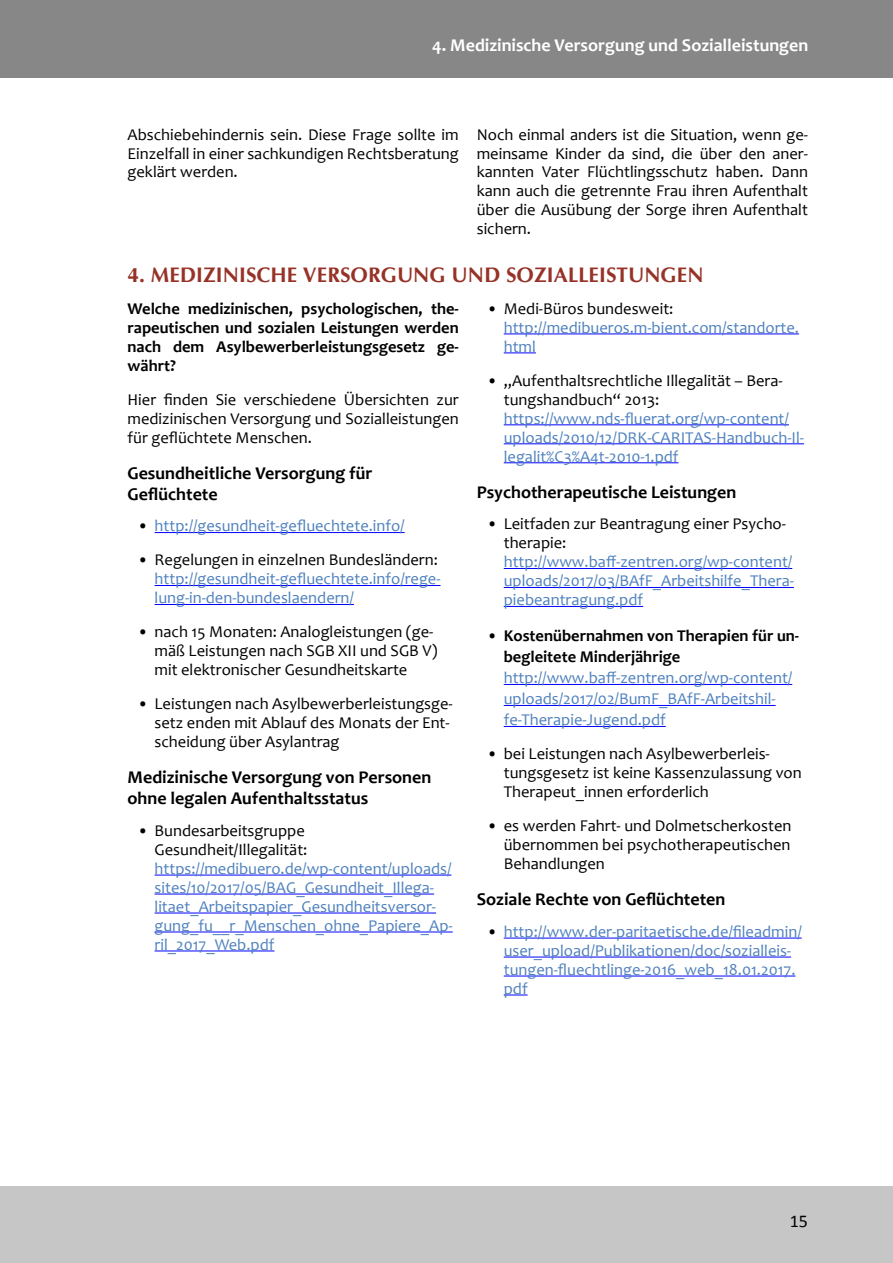
<style>
.page{position:relative;width:893px;height:1263px;background:#fff}
.page>*{position:absolute;margin:0;border:0;box-sizing:border-box;transform-origin:0 0}
.Heading_1{font:700 21px "CG Omega";color:#973227}
.Heading_2{font:700 18px/21px "Candara";color:#000}
.t1{font:700 18px "Candara";color:#fff}
.t2{font:18px "Calibri";color:#000}
.t3{font:16.5px/18.9px "Candara";color:#4f81bd}
.t4{font:16.5px/18.9px "Candara";color:#000;text-align:justify}
.t5{font:700 16.5px/19px "Candara";color:#000;text-align:justify}
.s1{color:#000}
.s2{font-weight:700;color:#000}
</style>
<div class="page">
<div style="left:0;top:1186px;width:893px;height:77px;background:#c6c6c6"></div>
<div style="left:0;top:0;width:893px;height:78px;background:#878787"></div>
<hr style="left:155px;top:532px;width:250px;height:1px;background:#00f">
<hr style="left:155px;top:585px;width:285px;height:1px;background:#00f">
<hr style="left:155px;top:604px;width:199px;height:1px;background:#00f">
<hr style="left:155px;top:875px;width:296px;height:1px;background:#00f">
<hr style="left:155px;top:894px;width:279px;height:1px;background:#00f">
<hr style="left:155px;top:913px;width:281px;height:1px;background:#00f">
<hr style="left:155px;top:932px;width:298px;height:1px;background:#00f">
<hr style="left:155px;top:951px;width:119px;height:1px;background:#00f">
<hr style="left:504px;top:334px;width:295px;height:1px;background:#00f">
<hr style="left:504px;top:353px;width:32px;height:1px;background:#00f">
<hr style="left:504px;top:425px;width:285px;height:1px;background:#00f">
<hr style="left:504px;top:444px;width:300px;height:1px;background:#00f">
<hr style="left:504px;top:462px;width:174px;height:1px;background:#00f">
<hr style="left:504px;top:568px;width:288px;height:1px;background:#00f">
<hr style="left:504px;top:587px;width:290px;height:1px;background:#00f">
<hr style="left:504px;top:606px;width:139px;height:1px;background:#00f">
<hr style="left:504px;top:684px;width:288px;height:1px;background:#00f">
<hr style="left:504px;top:705px;width:272px;height:1px;background:#00f">
<hr style="left:504px;top:726px;width:162px;height:1px;background:#00f">
<hr style="left:504px;top:938px;width:298px;height:1px;background:#00f">
<hr style="left:504px;top:957px;width:287px;height:1px;background:#00f">
<hr style="left:504px;top:976px;width:291px;height:1px;background:#00f">
<svg style="left:504px;top:995px;width:24px;height:1px"></svg>
<p class="t1" style="left:432px;top:34px;width:378px">4. Medizinische Versorgung und Sozialleistungen</p>
<p class="t4" style="left:128px;top:125px;width:333px">Abschiebehindernis sein. Diese Frage sollte im Einzelfall in einer sachkundigen Rechtsberatung geklärt werden.</p>
<p class="t4" style="left:477px;top:125px;width:333px">Noch einmal anders ist die Situation, wenn ge&shy;meinsame Kinder da sind, die über den aner&shy;kannten Vater Flüchtlingsschutz haben. Dann kann auch die getrennte Frau ihren Aufenthalt über die Ausübung der Sorge ihren Aufenthalt sichern.</p>
<h1 class="Heading_1" style="left:128px;top:263px;width:578px">4. MEDIZINISCHE VERSORGUNG UND SOZIALLEISTUNGEN</h1>
<p class="t5" style="left:128px;top:299px;width:333px">Welche medizinischen, psychologischen, the&shy;rapeutischen und sozialen Leistungen werden nach dem Asylbewerberleistungsgesetz ge&shy;währt?</p>
<p class="t4" style="left:128px;top:390px;width:333px">Hier finden Sie verschiedene Übersichten zur medizinischen Versorgung und Sozialleistungen für geflüchtete Menschen.</p>
<h2 class="Heading_2" style="left:128px;top:462px;width:246px">Gesundheitliche Versorgung für<br>Geflüchtete</h2>
<p class="t3" style="left:138px;top:516px;width:269px"><span class="s1">•</span> http://gesundheit-gefluechtete.info/</p>
<p class="t3" style="left:155px;top:550px;width:287px;text-indent:-17px"><span class="s1">• Regelungen in einzelnen Bundesländern: </span>http://gesundheit-gefluechtete.info/rege&shy;lung-in-den-bundeslaendern/</p>
<p class="t4" style="left:155px;top:622px;width:284px;text-align:left;text-indent:-17px">• nach 15 Monaten: Analogleistungen (ge&shy;mäß Leistungen nach SGB XII und SGB V) mit elektronischer Gesundheitskarte</p>
<p class="t4" style="left:155px;top:694px;width:300px;text-align:left;text-indent:-17px">• Leistungen nach Asylbewerberleistungsge&shy;setz enden mit Ablauf des Monats der Ent&shy;scheidung über Asylantrag</p>
<h2 class="Heading_2" style="left:128px;top:767px;width:305px">Medizinische Versorgung von Personen ohne legalen Aufenthaltsstatus</h2>
<p class="t3" style="left:155px;top:821px;width:300px;text-indent:-17px"><span class="s1">• Bundesarbeitsgruppe Gesundheit/Illegalität: </span>https://medibuero.de/wp-content/uploads/ sites/10/2017/05/BAG_Gesundheit_Illega&shy;litaet_Arbeitspapier_Gesundheitsversor&shy;gung_fu__r_Menschen_ohne_Papiere_Ap&shy;ril_2017_Web.pdf</p>
<p class="t3" style="left:504px;top:299px;width:297px;text-indent:-17px"><span class="s1">• Medi-Büros bundesweit: </span>http://medibueros.m-bient.com/standorte. html</p>
<p class="t3" style="left:504px;top:371px;width:302px;text-indent:-17px"><span class="s1">• „Aufenthaltsrechtliche Illegalität – Bera&shy;tungshandbuch“ 2013: </span>https://www.nds-fluerat.org/wp-content/ uploads/2010/12/DRK-CARITAS-Handbuch-Il&shy;legalit%C3%A4t-2010-1.pdf</p>
<h2 class="Heading_2" style="left:477px;top:481px;width:261px">Psychotherapeutische Leistungen</h2>
<p class="t3" style="left:504px;top:514px;width:292px;text-indent:-17px"><span class="s1">• Leitfaden zur Beantragung einer Psycho&shy;therapie: </span>http://www.baff-zentren.org/wp-content/ uploads/2017/03/BAfF_Arbeitshilfe_Thera&shy;piebeantragung.pdf</p>
<p class="t3" style="left:504px;top:625px;width:297px;line-height:21px;text-indent:-17px"><span class="s2">• Kostenübernahmen von Therapien für un&shy;begleitete Minderjährige </span>http://www.baff-zentren.org/wp-content/ uploads/2017/02/BumF_BAfF-Arbeitshil&shy;fe-Therapie-Jugend.pdf</p>
<p class="t4" style="left:504px;top:744px;width:299px;text-align:left;text-indent:-17px">• bei Leistungen nach Asylbewerberleis&shy;tungsgesetz ist keine Kassenzulassung von<br>Therapeut_innen erforderlich</p>
<p class="t4" style="left:504px;top:816px;width:289px;text-indent:-17px">• es werden Fahrt- und Dolmetscherkosten übernommen bei psychotherapeutischen Behandlungen</p>
<h2 class="Heading_2" style="left:477px;top:889px;width:250px">Soziale Rechte von Geflüchteten</h2>
<p class="t3" style="left:504px;top:922px;width:299px;text-indent:-17px"><span class="s1">•</span> http://www.der-paritaetische.de/fileadmin/ user_upload/Publikationen/doc/sozialleis&shy;tungen-fluechtlinge-2016_web_18.01.2017. pdf</p>
<p class="t2" style="left:790px;top:1208px;width:20px">15</p>
</div>
